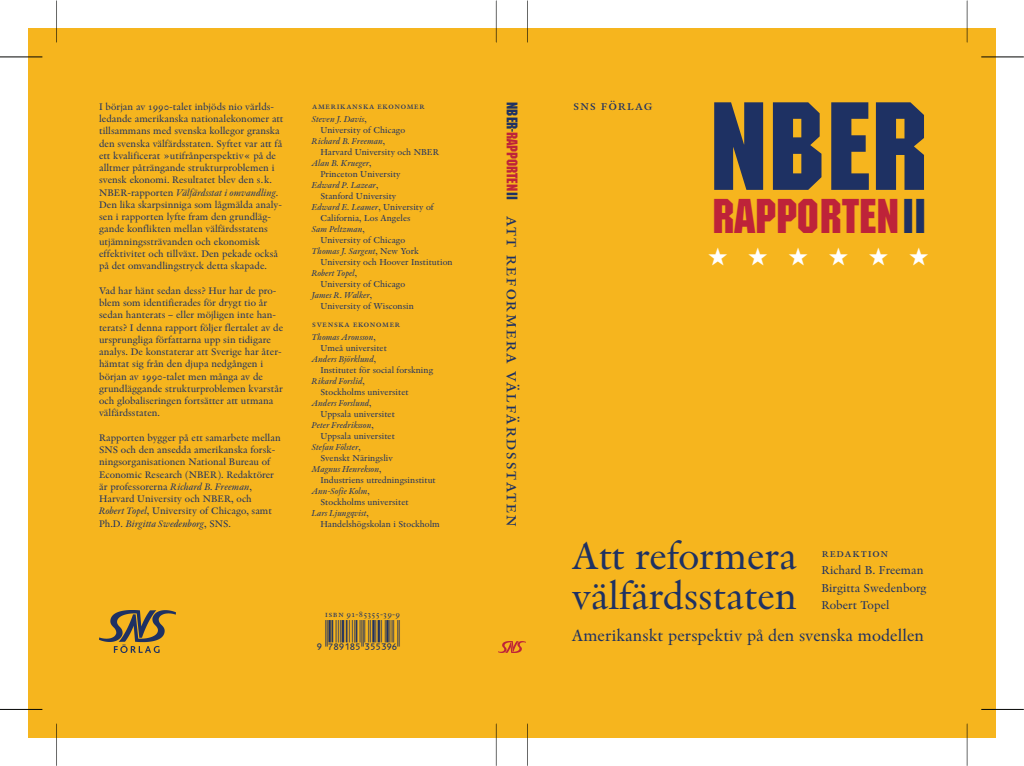
<style>
.page{position:relative;width:1024px;height:766px;background:#fff}
.page>*{position:absolute;margin:0;border:0;box-sizing:border-box;transform-origin:0 0}
.t1{font:122px "Machine";color:#1e3163}
.t2{font:47.5px "Machine";color:#be2339}
.t3{font:39px/40px "Indigo Regular Os F";letter-spacing:-.005em;color:#1e3163}
.t4{font:30px "Ean Lin P36";color:#1e3163}
.t5{font:25px "Mathematical Pi Six";color:#fff}
.t6{font:19px "Indigo Regular SC";color:#1e3163}
.t7{font:16.7px "Indigo Regular Os F";color:#1e3163}
.t8{font:14px "Indigo Regular SC";color:#1e3163}
.t9{font:12px/17.2px "Indigo Regular Os F";color:#1e3163}
.t10{font:12px "Indigo Regular SC";color:#1e3163}
.t11{font:10px/12.2px "Indigo Regular Os F";color:#1e3163}
.t12{font:10px "Indigo Italic Os F";color:#1e3163}
.t13{font:9px "Indigo Regular Os F";color:#1e3163}
.t14{font:9px "Indigo Italic Os F";color:#1e3163}
.t15{font:9px "Indigo Regular SC";color:#1e3163}
.t16{font:8.5px "Indigo Regular SC";letter-spacing:.02em;color:#1e3163}
.s1{font-family:"Indigo Regular Os F"}
.s2{font-family:"Indigo Italic Os F"}
.s3{font-family:"Machine";font-size:15px}
.s4{font-family:"Machine";font-size:15px;color:#be2339}
.s5{color:#1e3163}
</style>
<div class="page">
<div style="left:28px;top:29px;width:967px;height:708px;background:#f6b51e"></div>
<svg style="left:496px;top:0;width:1px;height:43px"></svg>
<svg style="left:527px;top:0;width:1px;height:43px"></svg>
<img style="left:99px;top:610px;width:76px;height:42px">
<img style="left:498px;top:641px;width:27px;height:11px">
<svg style="left:496px;top:723px;width:1px;height:43px"></svg>
<svg style="left:527px;top:723px;width:1px;height:43px"></svg>
<svg style="left:56px;top:723px;width:1px;height:43px"></svg>
<svg style="left:56px;top:0;width:1px;height:43px"></svg>
<svg style="left:966px;top:0;width:1px;height:43px"></svg>
<svg style="left:966px;top:723px;width:1px;height:43px"></svg>
<hr style="left:0;top:709px;width:42px;height:1px;background:#040503">
<hr style="left:0;top:57px;width:42px;height:1px;background:#040503">
<hr style="left:981px;top:57px;width:42px;height:1px;background:#040503">
<hr style="left:981px;top:709px;width:42px;height:1px;background:#040503">
<p class="t11" style="left:99px;top:101px;width:186px">I början av 1990-talet inbjöds nio världs&shy;ledande amerikanska nationalekonomer att tillsammans med svenska kollegor granska den svenska välfärdsstaten. Syftet var att få ett kvalificerat »utifrånperspektiv« på de alltmer påträngande strukturproblemen i svensk ekonomi. Resultatet blev den s.k.</p>
<p class="t12" style="left:99px;top:188px;width:181px"><span class="s1">NBER-rapporten</span> Välfärdsstat i omvandling<span class="s1">.</span></p>
<p class="t11" style="left:99px;top:199px;width:184px">Den lika skarpsinniga som lågmälda analy&shy;sen i rapporten lyfte fram den grundläg&shy;gande konflikten mellan välfärdsstatens utjämningssträvanden och ekonomisk effektivitet och tillväxt. Den pekade också på det omvandlingstryck detta skapade.</p>
<p class="t11" style="left:99px;top:285px;width:185px">Vad har hänt sedan dess? Hur har de pro&shy;blem som identifierades för drygt tio år sedan hanterats – eller möjligen inte han&shy;terats? I denna rapport följer flertalet av de ursprungliga författarna upp sin tidigare analys. De konstaterar att Sverige har åter&shy;hämtat sig från den djupa nedgången i början av 1990-talet men många av de grundläggande strukturproblemen kvarstår och globaliseringen fortsätter att utmana välfärdsstaten.</p>
<p class="t11" style="left:99px;top:432px;width:183px">Rapporten bygger på ett samarbete mellan SNS och den ansedda amerikanska forsk&shy;ningsorganisationen National Bureau of Economic Research (NBER). Redaktörer är professorerna <span class="s2">Richard B. Freeman</span>, Harvard University och NBER, och<br><span class="s2">Robert Topel</span>, University of Chicago, samt</p>
<p class="t12" style="left:99px;top:519px;width:133px"><span class="s1">Ph.D.</span> Birgitta Swedenborg<span class="s1">, SNS.</span></p>
<p class="t15" style="left:312px;top:101px;width:115px">amerikanska ekonomer</p>
<p class="t14" style="left:312px;top:115px;width:56px">Steven J. Davis<span class="s1">,</span></p>
<p class="t13" style="left:320px;top:126px;width:86px">University of Chicago</p>
<p class="t14" style="left:312px;top:137px;width:75px">Richard B. Freeman<span class="s1">,</span></p>
<p class="t13" style="left:320px;top:148px;width:120px">Harvard University och NBER</p>
<p class="t14" style="left:312px;top:159px;width:61px">Alan B. Krueger<span class="s1">,</span></p>
<p class="t13" style="left:320px;top:170px;width:82px">Princeton University</p>
<p class="t14" style="left:312px;top:181px;width:68px">Edward P. Lazear<span class="s1">,</span></p>
<p class="t13" style="left:320px;top:192px;width:77px">Stanford University</p>
<p class="t14" style="left:312px;top:203px;width:123px">Edward E. Leamer<span class="s1">, University of</span></p>
<p class="t13" style="left:320px;top:214px;width:92px">California, Los Angeles</p>
<p class="t14" style="left:312px;top:225px;width:54px">Sam Peltzman<span class="s1">,</span></p>
<p class="t13" style="left:320px;top:236px;width:86px">University of Chicago</p>
<p class="t14" style="left:312px;top:247px;width:108px">Thomas J. Sargent<span class="s1">, New York</span></p>
<p class="t13" style="left:320px;top:258px;width:134px">University och Hoover Institution</p>
<p class="t14" style="left:312px;top:269px;width:47px">Robert Topel<span class="s1">,</span></p>
<p class="t13" style="left:320px;top:280px;width:86px">University of Chicago</p>
<p class="t14" style="left:312px;top:291px;width:62px">James R. Walker<span class="s1">,</span></p>
<p class="t13" style="left:320px;top:302px;width:95px">University of Wisconsin</p>
<p class="t15" style="left:312px;top:319px;width:90px">svenska ekonomer</p>
<p class="t14" style="left:312px;top:333px;width:65px">Thomas Aronsson<span class="s1">,</span></p>
<p class="t13" style="left:320px;top:344px;width:68px">Umeå universitet</p>
<p class="t14" style="left:312px;top:355px;width:66px">Anders Björklund<span class="s1">,</span></p>
<p class="t13" style="left:320px;top:366px;width:114px">Institutet för social forskning</p>
<p class="t14" style="left:312px;top:377px;width:54px">Rikard Forslid<span class="s1">,</span></p>
<p class="t13" style="left:320px;top:388px;width:90px">Stockholms universitet</p>
<p class="t14" style="left:312px;top:399px;width:61px">Anders Forslund<span class="s1">,</span></p>
<p class="t13" style="left:320px;top:410px;width:76px">Uppsala universitet</p>
<p class="t14" style="left:312px;top:421px;width:63px">Peter Fredriksson<span class="s1">,</span></p>
<p class="t13" style="left:320px;top:432px;width:76px">Uppsala universitet</p>
<p class="t14" style="left:312px;top:443px;width:50px">Stefan Fölster<span class="s1">,</span></p>
<p class="t13" style="left:320px;top:454px;width:74px">Svenskt Näringsliv</p>
<p class="t14" style="left:312px;top:465px;width:71px">Magnus Henrekson<span class="s1">,</span></p>
<p class="t13" style="left:320px;top:476px;width:117px">Industriens utredningsinstitut</p>
<p class="t14" style="left:312px;top:487px;width:60px">Ann-Sofie Kolm<span class="s1">,</span></p>
<p class="t13" style="left:320px;top:498px;width:90px">Stockholms universitet</p>
<p class="t14" style="left:312px;top:509px;width:58px">Lars Ljungqvist<span class="s1">,</span></p>
<p class="t13" style="left:320px;top:520px;width:121px">Handelshögskolan i Stockholm</p>
<p class="t16" style="left:325px;top:608px;width:77px">isbn 91-85355-39-9</p>
<h3 class="t4" style="left:308px;top:610px;width:93px">,!7IJ1I5-dffdjg!</h3>
<h3 class="t6" style="left:524px;top:102px;width:426px;rotate:90deg"><span class="s3">NBER-</span><span class="s4">RAPPORTEN</span><span class="s3">II</span> att reformera välfärdsstaten</h3>
<h3 class="t8" style="left:573px;top:97px;width:82px">sns förlag</h3>
<h1 class="t1" style="left:709px;top:76px;width:221px">NBER</h1>
<h2 class="t2" style="left:712px;top:189px;width:216px">RAPPORTEN<span class="s5">II</span></h2>
<h3 class="t5" style="left:707px;top:246px;width:223px">- - - - - -</h3>
<h3 class="t3" style="left:572px;top:538px;width:227px">Att reformera välfärdsstaten</h3>
<h3 class="t7" style="left:572px;top:628px;width:354px">Amerikanskt perspektiv på den svenska modellen</h3>
<p class="t10" style="left:821px;top:545px;width:69px">redaktion</p>
<p class="t9" style="left:821px;top:562px;width:107px">Richard B. Freeman<br>Birgitta Swedenborg<br>Robert Topel</p>
</div>
